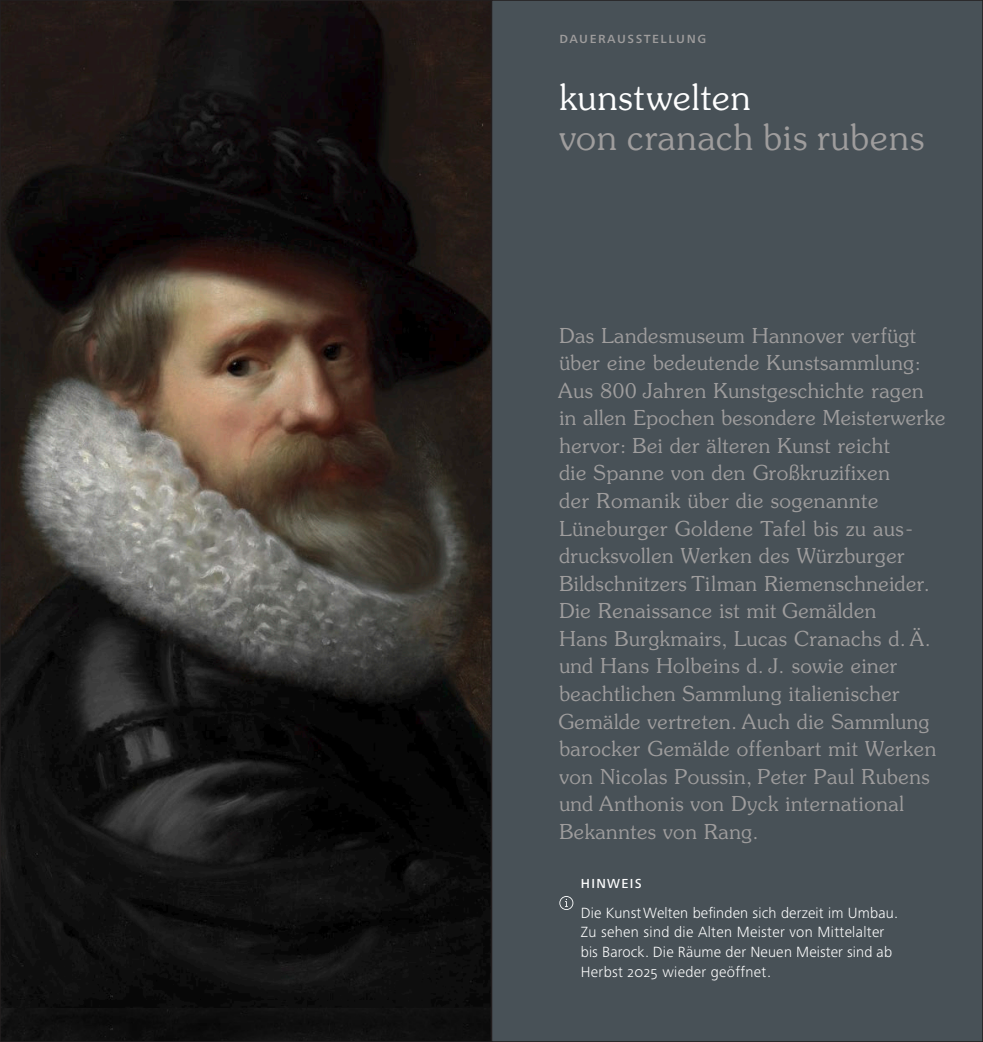
<style>
.page{position:relative;width:983px;height:1042px;background:#fff}
.page>*{position:absolute;margin:0;border:0;box-sizing:border-box;transform-origin:0 0}
.t1{font:300 35.35px "Souvenir Std";letter-spacing:.03em;color:#9f9d9d}
.t2{font:300 35.35px "Souvenir Std";letter-spacing:.03em;color:#fff}
.t3{font:300 20.65px/27.5px "Souvenir Std";letter-spacing:.025em;color:#9f9d9d}
.t4{font:300 15.4px/19.6px "Frutiger Next LTW1 G";letter-spacing:.02em;color:#fff}
.t5{font:500 15.4px "Frutiger Next LTW1 G";color:#9f9d9d}
.t6{font:500 13.65px "Frutiger Next LTW1 G";color:#fff}
.s1{font-size:20.12px}
.s2{font-size:14.35px}
</style>
<div class="page">
<div style="left:491px;top:0;width:491px;height:1042px;background:#485157"></div>
<img style="left:2px;top:2px;width:487px;height:1006px">
<div style="left:2px;top:1008px;width:487px;height:32px;background:#0f0f0f"></div>
<svg style="left:559px;top:896px;width:14px;height:14px"></svg>
<p class="t5" style="left:559px;top:29px;width:148px">dauerausstellung</p>
<h1 class="t2" style="left:559px;top:76px;width:193px">kunstwelten</h1>
<h1 class="t1" style="left:559px;top:116px;width:366px">von cranach bis rubens</h1>
<p class="t3" style="left:558px;top:321px;width:388px">Das Landesmuseum Hannover verfügt über eine bedeutende Kunstsammlung:<br>Aus <span class="s1">800</span> Jahren Kunstgeschichte ragen in allen Epochen besondere Meisterwerke hervor: Bei der älteren Kunst reicht<br>die Spanne von den Großkruzifixen<br>der Romanik über die sogenannte Lüneburger Goldene Tafel bis zu aus&shy;drucksvollen Werken des Würzburger Bildschnitzers Tilman Riemenschneider.<br>Die Renaissance ist mit Gemälden<br>Hans Burgkmairs, Lucas Cranachs d. <span class="s1">Ä. </span>und Hans Holbeins <span class="s1">d. J.</span> sowie einer beachtlichen Sammlung italienischer Gemälde vertreten. Auch die Sammlung barocker Gemälde offenbart mit Werken von Nicolas Poussin, Peter Paul Rubens und Anthonis von Dyck international Bekanntes von Rang.</p>
<p class="t6" style="left:580px;top:875px;width:62px">HINWEIS</p>
<p class="t4" style="left:580px;top:903px;width:318px">Die Kunst Welten befinden sich derzeit im Umbau.<br>Zu sehen sind die Alten Meister von Mittelalter bis Barock. Die Räume der Neuen Meister sind ab Herbst <span class="s2">2025</span> wieder geöffnet.</p>
</div>
